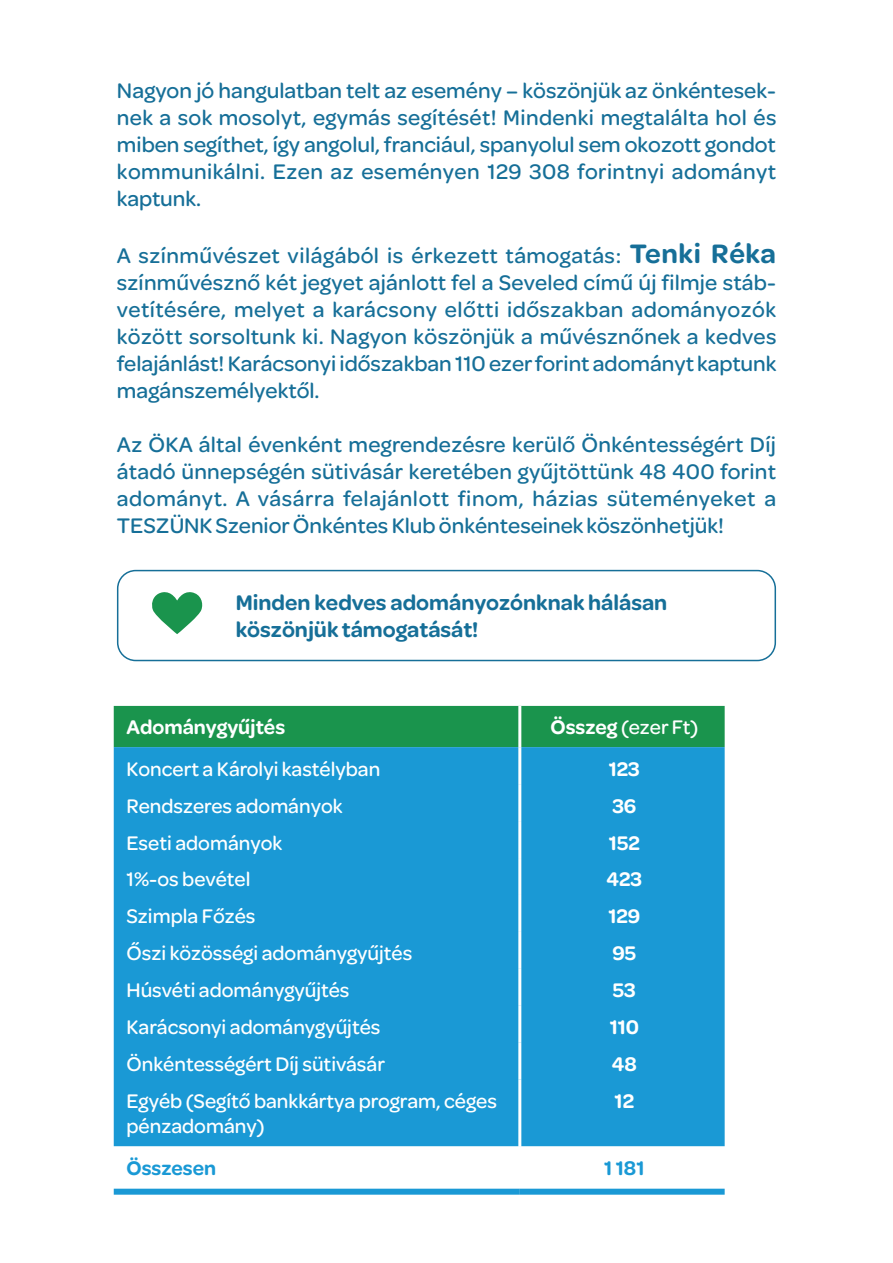
<style>
.page{position:relative;width:893px;height:1263px;background:#fff}
.page>*{position:absolute;margin:0;border:0;box-sizing:border-box;transform-origin:0 0}
.t1{font:500 22.5px/27px "Omnes";color:#166f98;text-align:justify}
.t2{font:600 22.5px/27px "Omnes";color:#166f98}
.t3{font:500 21px/25.2px "Omnes";color:#fff}
.t4{font:600 21px "Omnes";color:#fff}
.t5{font:600 21px "Omnes";color:#1a99d5}
.s1{font-weight:600;font-size:28.5px}
.s2{font-weight:600}
</style>
<div class="page">
<div style="left:114px;top:706px;width:611px;height:41px;background:#1a944d"></div>
<div style="left:114px;top:747px;width:611px;height:399px;background:#1a99d5"></div>
<hr style="left:518px;top:706px;width:3px;height:41px;background:#fff">
<hr style="left:518px;top:747px;width:3px;height:37px;background:#fff">
<hr style="left:518px;top:784px;width:3px;height:37px;background:#fff">
<hr style="left:518px;top:821px;width:3px;height:37px;background:#fff">
<hr style="left:518px;top:858px;width:3px;height:37px;background:#fff">
<hr style="left:518px;top:895px;width:3px;height:37px;background:#fff">
<hr style="left:518px;top:932px;width:3px;height:37px;background:#fff">
<hr style="left:518px;top:969px;width:3px;height:37px;background:#fff">
<hr style="left:518px;top:1006px;width:3px;height:37px;background:#fff">
<hr style="left:518px;top:1043px;width:3px;height:37px;background:#fff">
<hr style="left:518px;top:1080px;width:3px;height:66px;background:#fff">
<div style="left:114px;top:1189px;width:406px;height:6px;background:#1a99d5"></div>
<div style="left:520px;top:1189px;width:205px;height:6px;background:#1a99d5"></div>
<div style="left:117px;top:570px;width:659px;height:91px;border:2px solid #166f98;border-radius:18px"></div>
<svg style="left:152px;top:592px;width:51px;height:42px"></svg>
<p class="t1" style="left:117px;top:76px;width:661px">Nagyon jó hangulatban telt az esemény – köszönjük az önkéntesek&shy;nek a sok mosolyt, egymás segítését! Mindenki megtalálta hol és miben segíthet, így angolul, franciául, spanyolul sem okozott gondot kommunikálni. Ezen az eseményen 129 308 forintnyi adományt kaptunk.</p>
<p class="t1" style="left:117px;top:241px;width:661px">A színművészet világából is érkezett támogatás: <span class="s1">Tenki Réka </span>színművésznő két jegyet ajánlott fel a Seveled című új filmje stáb&shy;vetítésére, melyet a karácsony előtti időszakban adományozók között sorsoltunk ki. Nagyon köszönjük a művésznőnek a kedves felajánlást! Karácsonyi időszakban 110 ezer forint adományt kaptunk magánszemélyektől.</p>
<p class="t1" style="left:117px;top:430px;width:661px">Az ÖKA által évenként megrendezésre kerülő Önkéntességért Díj átadó ünnepségén sütivásár keretében gyűjtöttünk 48 400 forint adományt. A vásárra felajánlott finom, házias süteményeket a TESZÜNK Szenior Önkéntes Klub önkénteseinek köszönhetjük!</p>
<p class="t2" style="left:236px;top:588px;width:433px">Minden kedves adományozónknak hálásan köszönjük támogatását!</p>
<p class="t4" style="left:126px;top:713px;width:160px">Adománygyűjtés</p>
<p class="t3" style="left:550px;top:713px;width:149px"><span class="s2">Összeg</span> (ezer Ft)</p>
<p class="t3" style="left:126px;top:755px;width:255px">Koncert a Károlyi kastélyban</p>
<p class="t4" style="left:609px;top:754px;width:33px">123</p>
<p class="t3" style="left:126px;top:792px;width:218px">Rendszeres adományok</p>
<p class="t4" style="left:612px;top:791px;width:26px">36</p>
<p class="t3" style="left:126px;top:829px;width:157px">Eseti adományok</p>
<p class="t4" style="left:609px;top:828px;width:32px">152</p>
<p class="t3" style="left:126px;top:865px;width:125px">1%-os bevétel</p>
<p class="t4" style="left:607px;top:865px;width:37px">423</p>
<p class="t3" style="left:126px;top:902px;width:131px">Szimpla Főzés</p>
<p class="t4" style="left:608px;top:902px;width:33px">129</p>
<p class="t3" style="left:126px;top:939px;width:287px">Őszi közösségi adománygyűjtés</p>
<p class="t4" style="left:612px;top:939px;width:25px">95</p>
<p class="t3" style="left:126px;top:976px;width:225px">Húsvéti adománygyűjtés</p>
<p class="t4" style="left:613px;top:976px;width:24px">53</p>
<p class="t3" style="left:126px;top:1013px;width:255px">Karácsonyi adománygyűjtés</p>
<p class="t4" style="left:610px;top:1013px;width:31px">110</p>
<p class="t3" style="left:126px;top:1050px;width:260px">Önkéntességért Díj sütivásár</p>
<p class="t4" style="left:612px;top:1050px;width:26px">48</p>
<p class="t3" style="left:126px;top:1087px;width:372px">Egyéb (Segítő bankkártya program, céges pénzadomány)</p>
<p class="t4" style="left:615px;top:1087px;width:21px">12</p>
<p class="t5" style="left:126px;top:1153px;width:91px">Összesen</p>
<p class="t5" style="left:604px;top:1153px;width:42px">1 181</p>
</div>
